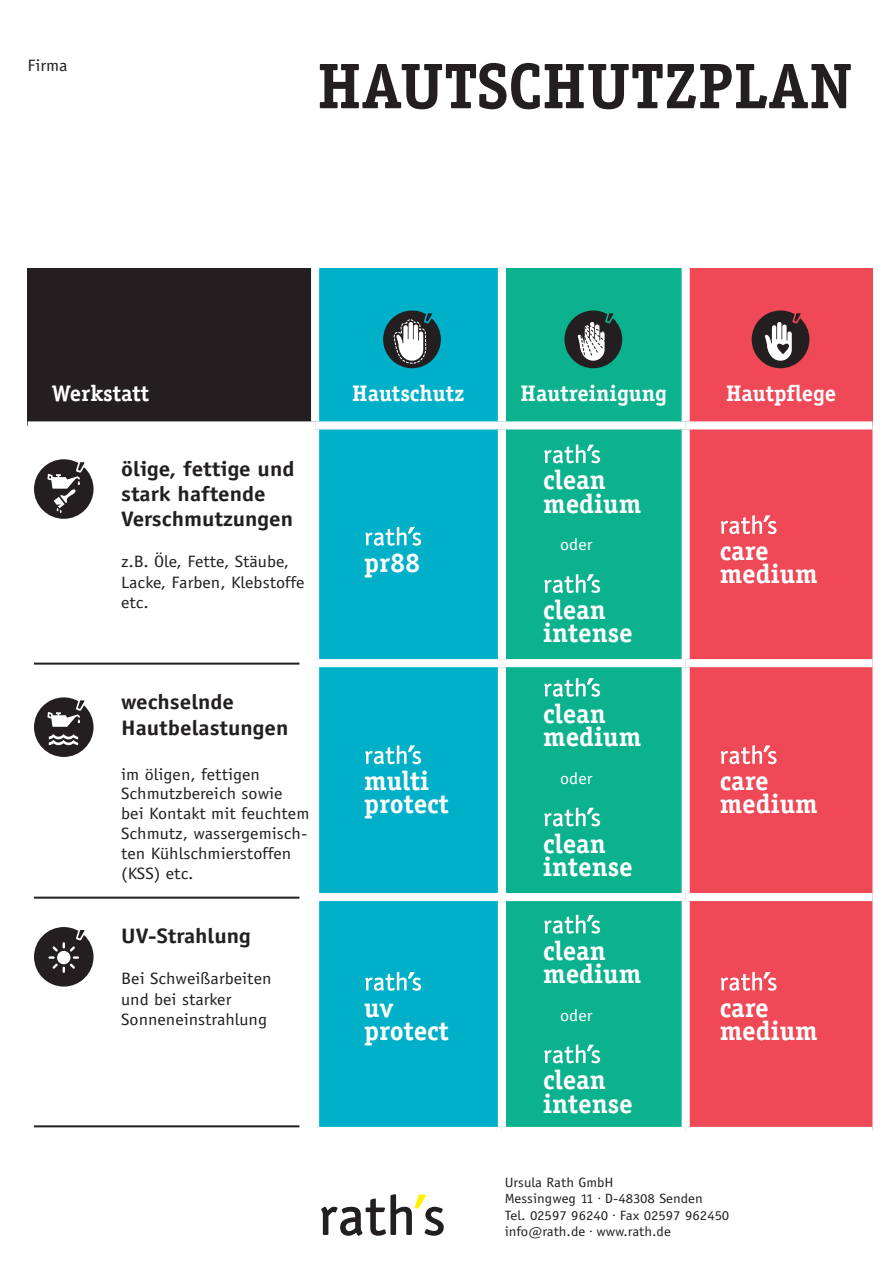
<style>
.page{position:relative;width:893px;height:1263px;background:#fff}
.page>*{position:absolute;margin:0;border:0;box-sizing:border-box;transform-origin:0 0}
.t1{font:700 64.65px "AT Officina Serif";color:#231f20}
.t2{font:700 27px/23.1px "AT Officina Serif";color:#fff}
.t3{font:700 22.65px "AT Officina Serif";color:#fff}
.t4{font:700 21px/25.2px "AT Officina Sans";color:#231f20;scale:1.1 1}
.t5{font:16.5px/19.8px "AT Officina Sans";color:#231f20;scale:1.1 1}
.t6{font:16.5px "AT Officina Sans";color:#fff;scale:1.1 1}
.t7{font:13.5px/16.2px "AT Officina Sans";color:#231f20;scale:1.1 1}
</style>
<div class="page">
<div style="left:28px;top:268px;width:287px;height:157px;background:#231f20"></div>
<div style="left:315px;top:268px;width:187px;height:157px;background:#00b0c8"></div>
<div style="left:502px;top:268px;width:184px;height:157px;background:#0bb28d"></div>
<div style="left:686px;top:268px;width:186px;height:157px;background:#ef4856"></div>
<div style="left:319px;top:429px;width:179px;height:698px;background:#00b0c8"></div>
<div style="left:506px;top:429px;width:176px;height:698px;background:#0bb28d"></div>
<div style="left:690px;top:429px;width:182px;height:698px;background:#ef4856"></div>
<div style="left:311px;top:893px;width:191px;height:8px;background:#fff"></div>
<div style="left:498px;top:268px;width:8px;height:153px;background:#fff"></div>
<div style="left:682px;top:268px;width:8px;height:153px;background:#fff"></div>
<div style="left:315px;top:421px;width:187px;height:8px;background:#fff"></div>
<div style="left:502px;top:421px;width:184px;height:8px;background:#fff"></div>
<div style="left:686px;top:421px;width:186px;height:8px;background:#fff"></div>
<div style="left:686px;top:659px;width:186px;height:8px;background:#fff"></div>
<div style="left:686px;top:893px;width:186px;height:8px;background:#fff"></div>
<div style="left:28px;top:421px;width:287px;height:8px;background:#fff"></div>
<div style="left:311px;top:268px;width:8px;height:153px;background:#fff"></div>
<div style="left:502px;top:659px;width:184px;height:8px;background:#fff"></div>
<div style="left:502px;top:893px;width:184px;height:8px;background:#fff"></div>
<div style="left:311px;top:659px;width:191px;height:8px;background:#fff"></div>
<hr style="left:34px;top:663px;width:265px;height:2px;background:#231f20">
<hr style="left:34px;top:897px;width:265px;height:2px;background:#231f20">
<hr style="left:34px;top:1125px;width:265px;height:2px;background:#231f20">
<svg style="left:383px;top:310px;width:58px;height:58px"></svg>
<svg style="left:564px;top:310px;width:58px;height:58px"></svg>
<svg style="left:752px;top:310px;width:57px;height:58px"></svg>
<svg style="left:321px;top:1194px;width:123px;height:42px"></svg>
<svg style="left:365px;top:745px;width:56px;height:19px"></svg>
<svg style="left:365px;top:972px;width:56px;height:19px"></svg>
<svg style="left:544px;top:915px;width:56px;height:19px"></svg>
<svg style="left:544px;top:444px;width:56px;height:19px"></svg>
<svg style="left:544px;top:574px;width:56px;height:19px"></svg>
<svg style="left:544px;top:678px;width:56px;height:19px"></svg>
<svg style="left:544px;top:807px;width:56px;height:19px"></svg>
<svg style="left:544px;top:1044px;width:56px;height:19px"></svg>
<svg style="left:721px;top:745px;width:56px;height:19px"></svg>
<svg style="left:721px;top:972px;width:56px;height:19px"></svg>
<svg style="left:721px;top:515px;width:56px;height:19px"></svg>
<svg style="left:365px;top:527px;width:56px;height:19px"></svg>
<svg style="left:34px;top:459px;width:60px;height:60px"></svg>
<svg style="left:34px;top:697px;width:60px;height:60px"></svg>
<svg style="left:34px;top:927px;width:60px;height:59px"></svg>
<div style="left:57px;top:951px;width:13px;height:13px;background:#fff;border-radius:50%"></div>
<p class="t5" style="left:28px;top:56px;width:38px">Firma</p>
<h1 class="t1" style="left:317px;top:46px;width:536px">HAUTSCHUTZPLAN</h1>
<h3 class="t3" style="left:52px;top:379px;width:99px">Werkstatt</h3>
<h3 class="t3" style="left:352px;top:379px;width:114px">Hautschutz</h3>
<h3 class="t3" style="left:521px;top:379px;width:148px">Hautreinigung</h3>
<h3 class="t3" style="left:726px;top:379px;width:111px">Hautpflege</h3>
<p class="t4" style="left:121px;top:456px;width:159px">ölige, fettige und stark haftende<br>Verschmutzungen</p>
<p class="t5" style="left:121px;top:551px;width:168px;line-height:20.5px">z.B. Öle, Fette, Stäube,<br>Lacke, Farben, Klebstoffe etc.</p>
<p class="t4" style="left:121px;top:689px;width:154px">wechselnde<br>Hautbelastungen</p>
<p class="t5" style="left:121px;top:764px;width:173px">im öligen, fettigen<br>Schmutzbereich sowie<br>bei Kontakt mit feuchtem<br>Schmutz, wassergemisch&shy;ten Kühlschmierstoffen (KSS) etc.</p>
<p class="t4" style="left:121px;top:923px;width:119px">UV-Strahlung</p>
<p class="t5" style="left:121px;top:968px;width:138px;line-height:20.5px">Bei Schweißarbeiten und bei starker<br>Sonneneinstrahlung</p>
<h2 class="t2" style="left:364px;top:551px;width:58px">pr88</h2>
<h2 class="t2" style="left:364px;top:769px;width:86px">multi protect</h2>
<h2 class="t2" style="left:364px;top:996px;width:86px">uv protect</h2>
<h2 class="t2" style="left:543px;top:468px;width:99px">clean medium</h2>
<p class="t6" style="left:560px;top:535px;width:31px">oder</p>
<h2 class="t2" style="left:543px;top:598px;width:91px">clean intense</h2>
<h2 class="t2" style="left:543px;top:702px;width:99px">clean medium</h2>
<p class="t6" style="left:560px;top:768px;width:31px">oder</p>
<h2 class="t2" style="left:543px;top:831px;width:91px">clean intense</h2>
<h2 class="t2" style="left:543px;top:939px;width:99px">clean medium</h2>
<p class="t6" style="left:560px;top:1005px;width:31px">oder</p>
<h2 class="t2" style="left:543px;top:1068px;width:91px">clean intense</h2>
<h2 class="t2" style="left:720px;top:539px;width:99px">care medium</h2>
<h2 class="t2" style="left:720px;top:769px;width:99px">care medium</h2>
<h2 class="t2" style="left:720px;top:996px;width:99px">care medium</h2>
<p class="t7" style="left:505px;top:1174px;width:206px">Ursula Rath GmbH<br>Messingweg 11 <sup>•</sup> D-48308 Senden<br>Tel. 02597 96240 <sup>•</sup> Fax 02597 962450 info@rath.de <sup>•</sup> www.rath.de</p>
</div>
